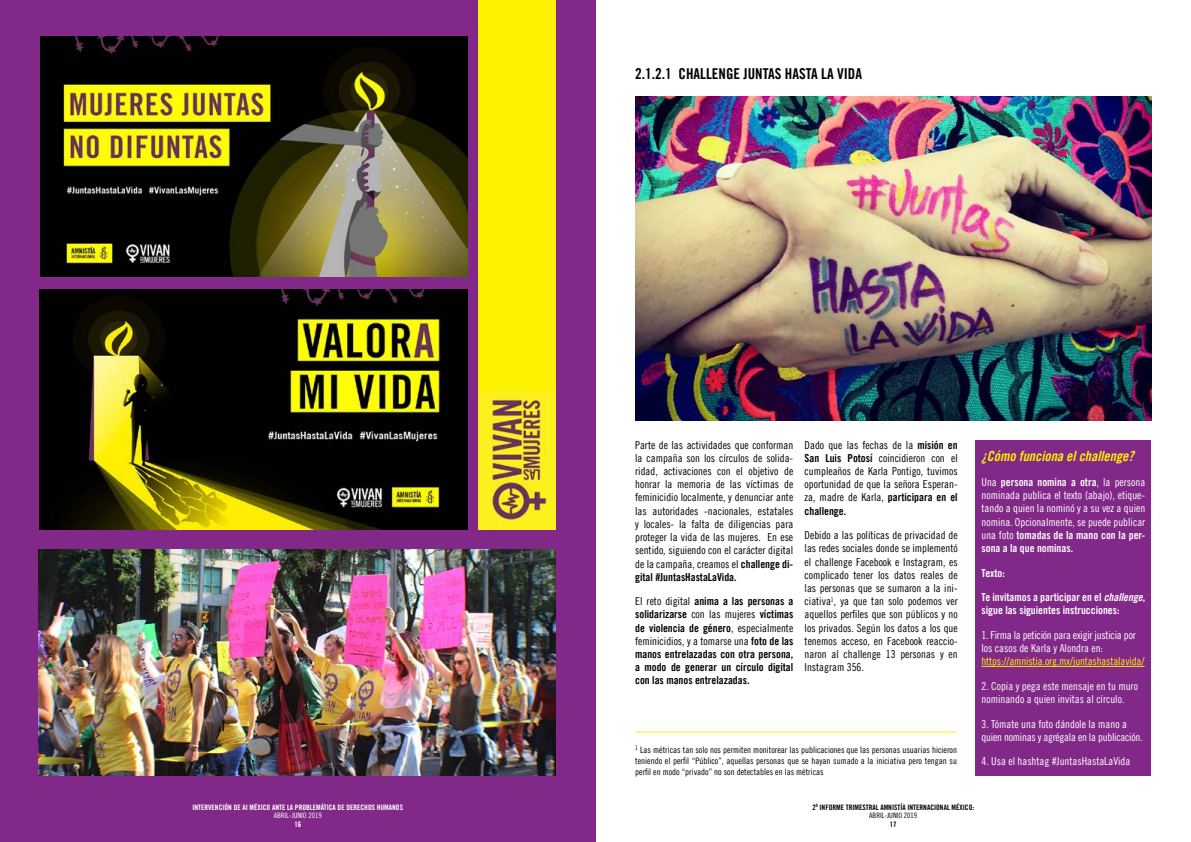
<style>
.page{position:relative;width:1191px;height:842px;background:#fff}
.page>*{position:absolute;margin:0;border:0;box-sizing:border-box;transform-origin:0 0}
.t1{font:15px "Amnesty Trade Gothic Bd Cn 20";color:#000}
.t2{font:14px "Amnesty Trade Gothic Bd Cn 20 Ob";color:#fff200}
.t3{font:11px/13.2px "Amnesty Trade Gothic Cn 18";color:#000;text-align:justify}
.t4{font:11px/13.2px "Amnesty Trade Gothic Bd Cn 20";color:#000;text-align:justify}
.t5{font:11px/13.2px "Amnesty Trade Gothic Cn 18";color:#fff;text-align:justify}
.t6{font:11px/13.2px "Amnesty Trade Gothic Bd Cn 20";color:#fff}
.t7{font:11px/13.2px "Amnesty Trade Gothic Cn 18";letter-spacing:-.02em;color:#fff}
.t8{font:11px "Amnesty Trade Gothic Cn 18";letter-spacing:-.01em;color:#fff200}
.t9{font:9px/10.8px "Amnesty Trade Gothic Cn 18";color:#000;text-align:justify}
.t10{font:7.5px "Amnesty Trade Gothic Bd Cn 20";color:#fff}
.t11{font:7.5px "Amnesty Trade Gothic Bd Cn 20";color:#000}
.t12{font:7.5px "Amnesty Trade Gothic Cn 18";color:#000}
.t13{font:7.5px "Amnesty Trade Gothic Cn 18";color:#fff}
.s1{font-family:"Amnesty Trade Gothic Bd Cn 20"}
.s2{font-family:"Amnesty Trade Gothic Cn 18"}
.s3{font-family:"Amnesty Trade Gothic Bd Cn 20 Ob"}
</style>
<div class="page">
<div style="left:0;top:0;width:595px;height:842px;background:#822888"></div>
<div style="left:975px;top:441px;width:176px;height:335px;background:#822888"></div>
<img style="left:635px;top:96px;width:516px;height:325px">
<hr style="left:981px;top:666px;width:163px;height:1px;background:#fff200">
<hr style="left:635px;top:731px;width:322px;height:1px;background:#fff200">
<img style="left:41px;top:37px;width:426px;height:240px">
<img style="left:40px;top:289px;width:428px;height:241px">
<img style="left:39px;top:549px;width:517px;height:227px">
<div style="left:478px;top:0;width:78px;height:530px;background:#fff200"></div>
<img style="left:479px;top:391px;width:77px;height:139px">
<p class="t10" style="left:192px;top:802px;width:212px">INTERVENCIÓN DE AI MÉXICO ANTE LA PROBLEMÁTICA DE DERECHOS HUMANOS</p>
<p class="t13" style="left:274px;top:811px;width:49px">ABRIL-JUNIO 2019</p>
<p class="t10" style="left:294px;top:820px;width:8px">16</p>
<h1 class="t1" style="left:635px;top:64px;width:228px">2.1.2.1 CHALLENGE JUNTAS HASTA LA VIDA</h1>
<p class="t3" style="left:804px;top:438px;width:155px">Dado que las fechas de la <span class="s1">misión en San Luis Potosí</span> coincidieron con el cumpleaños de Karla Pontigo, tuvimos oportunidad de que la señora Esperan&shy;za, madre de Karla, <span class="s1">participara en el</span></p>
<p class="t4" style="left:804px;top:504px;width:43px">challenge.</p>
<p class="t3" style="left:804px;top:529px;width:155px">Debido a las políticas de privacidad de las redes sociales donde se implementó el challenge Facebook e Instagram, es complicado tener los datos reales de las personas que se sumaron a la ini&shy;ciativa<sup>1</sup>, ya que tan solo podemos ver aquellos perfiles que son públicos y no los privados. Según los datos a los que tenemos acceso, en Facebook reaccio&shy;naron al challenge 13 personas y en Instagram 356.</p>
<p class="t3" style="left:635px;top:438px;width:160px">Parte de las actividades que conforman la campaña son los círculos de solida&shy;ridad, activaciones con el objetivo de honrar la memoria de las víctimas de feminicidio localmente, y denunciar ante las autoridades -nacionales, estatales y locales- la falta de diligencias para proteger la vida de las mujeres. En ese sentido, siguiendo con el carácter digital de la campaña, creamos el <span class="s1">challenge di-</span></p>
<p class="t4" style="left:635px;top:570px;width:103px">gital #JuntasHastaLaVida.</p>
<p class="t4" style="left:635px;top:595px;width:160px"><span class="s2">El reto digital</span> anima a las personas a solidarizarse <span class="s2">con las mujeres</span> víctimas de violencia de género<span class="s2">, especialmente</span></p>
<p class="t3" style="left:635px;top:634px;width:160px">feminicidios, y a tomarse una <span class="s1">foto de las</span></p>
<p class="t4" style="left:635px;top:647px;width:160px">manos entrelazadas con otra persona, a modo de generar un círculo digital con las manos entrelazadas.</p>
<p class="t2" style="left:981px;top:448px;width:154px">¿Cómo funciona el challenge?</p>
<p class="t6" style="left:981px;top:475px;width:165px"><span class="s2">Una</span> persona nomina a otra<span class="s2">, la persona</span></p>
<p class="t5" style="left:981px;top:489px;width:165px">nominada publica el texto (abajo), etique&shy;tando a quien la nominó y a su vez a quien nomina. Opcionalmente, se puede publicar</p>
<p class="t6" style="left:981px;top:528px;width:165px"><span class="s2">una foto</span> tomadas de la mano con la per&shy;sona a la que nominas.</p>
<p class="t6" style="left:981px;top:566px;width:25px">Texto:</p>
<p class="t6" style="left:981px;top:590px;width:165px">Te invitamos a participar en el <span class="s3">challenge</span>, sigue las siguientes instrucciones:</p>
<p class="t7" style="left:981px;top:628px;width:156px">1. Firma la petición para exigir justicia por los casos de Karla y Alondra en:</p>
<p class="t8" style="left:981px;top:655px;width:164px">https://amnistia.org.mx/juntashastalavida/</p>
<p class="t5" style="left:981px;top:679px;width:158px">2. Copia y pega este mensaje en tu muro nominando a quien invitas al círculo.</p>
<p class="t7" style="left:981px;top:717px;width:163px">3. Tómate una foto dándole la mano a quien nominas y agrégala en la publicación.</p>
<p class="t5" style="left:981px;top:755px;width:150px">4. Usa el hashtag #JuntasHastaLaVida</p>
<p class="t9" style="left:635px;top:745px;width:323px"><sup>1</sup> Las métricas tan solo nos permiten monitorear las publicaciones que las personas usuarias hicieron teniendo el perfil “Público”, aquellas personas que se hayan sumado a la iniciativa pero tengan su perfil en modo “privado” no son detectables en las métricas</p>
<p class="t11" style="left:812px;top:802px;width:163px">2<sup>O</sup> INFORME TRIMESTRAL AMNISTÍA INTERNACIONAL MÉXICO:</p>
<p class="t12" style="left:869px;top:811px;width:49px">ABRIL-JUNIO 2019</p>
<p class="t11" style="left:890px;top:820px;width:8px">17</p>
</div>
